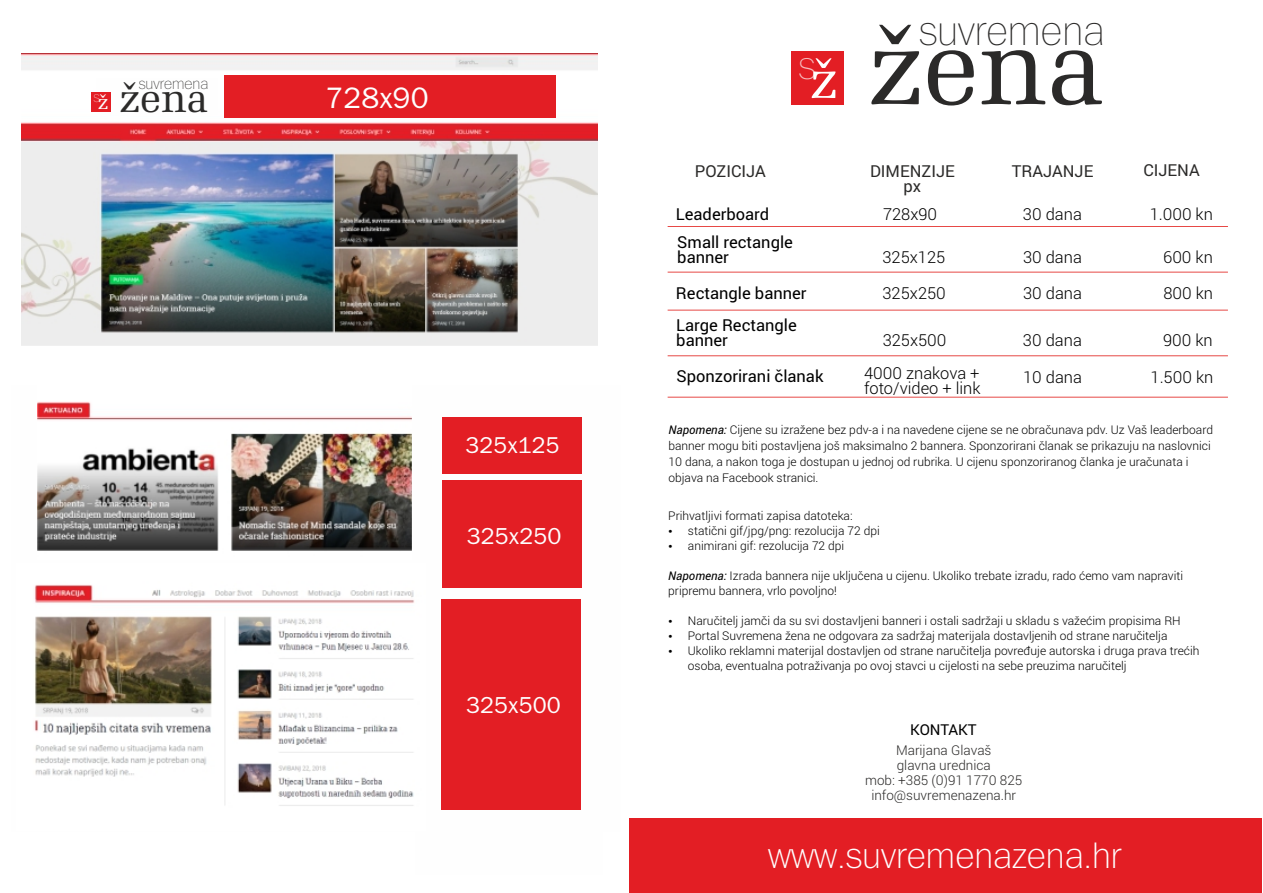
<style>
.page{position:relative;width:1263px;height:893px;background:#fff}
.page>*{position:absolute;margin:0;border:0;box-sizing:border-box;transform-origin:0 0}
.t1{font:113.4px "Zapf Elliptical 711 BT";color:#2b2a29}
.t2{font:100 42.9px "Tee Franklin";color:#2b2a29}
.t3{font:42.6px "Zapf Elliptical 711 BT";color:#2b2a29}
.t4{font:300 37.5px "Tee Franklin";color:#fefefe}
.t5{font:500 30px "Tee Franklin";color:#fefefe}
.t6{font:500 23.4px "Tee Franklin";color:#fefefe}
.t7{font:500 23.25px "Tee Franklin";color:#fefefe}
.t8{font:300 16.5px/15px "Roboto";color:#000}
.t9{font:16.5px/15px "Roboto";color:#000}
.t10{font:16.5px/15px "Roboto";color:#2b2a29;text-align:center}
.t11{font:100 16.05px "Tee Franklin";color:#2b2a29}
.t12{font:15px "Roboto";letter-spacing:-.005em;color:#000}
.t13{font:300 13.5px/15px "Roboto";color:#2b2a29;text-align:center}
.t14{font:300 12px/15px "Roboto";color:#000}
.s1{font-size:21.3px;color:#fefefe}
.s2{font-size:56.7px;color:#fefefe}
.s3{font-weight:400;font-style:italic}
</style>
<div class="page">
<img style="left:22px;top:54px;width:575px;height:292px">
<hr style="left:668px;top:226px;width:560px;height:1px;background:#e74946">
<div style="left:224px;top:75px;width:332px;height:43px;background:#e31e24"></div>
<hr style="left:668px;top:272px;width:560px;height:1px;background:#e74946">
<hr style="left:668px;top:310px;width:560px;height:1px;background:#e74946">
<hr style="left:668px;top:356px;width:560px;height:1px;background:#e74946">
<hr style="left:668px;top:397px;width:560px;height:1px;background:#e74946">
<div style="left:629px;top:818px;width:632px;height:75px;background:#e31e24"></div>
<div style="left:442px;top:480px;width:140px;height:108px;background:#e31e24"></div>
<div style="left:442px;top:417px;width:139px;height:56px;background:#e31e24"></div>
<div style="left:441px;top:599px;width:140px;height:211px;background:#e31e24"></div>
<img style="left:34px;top:585px;width:380px;height:221px">
<img style="left:38px;top:402px;width:374px;height:149px">
<div style="left:96px;top:79px;width:122px;height:36px;background:#fefefe"></div>
<div style="left:91px;top:92px;width:19px;height:20px;background:#e31e24"></div>
<div style="left:791px;top:51px;width:53px;height:53px;background:#e31e24"></div>
<h3 class="t11" style="left:139px;top:79px;width:71px">suvremena</h3>
<h3 class="t3" style="left:93px;top:79px;width:116px"><sup>s</sup> <span class="s1">ž</span> žena</h3>
<h3 class="t5" style="left:325px;top:85px;width:105px">728x90</h3>
<h3 class="t7" style="left:466px;top:436px;width:96px">325x125</h3>
<h3 class="t6" style="left:467px;top:526px;width:96px">325x250</h3>
<h3 class="t6" style="left:466px;top:695px;width:96px">325x500</h3>
<h2 class="t2" style="left:919px;top:15px;width:187px">suvremena</h2>
<h1 class="t1" style="left:798px;top:18px;width:307px"><sup>s</sup> <span class="s2">ž</span> žena</h1>
<h3 class="t10" style="left:695px;top:163px;width:72px">POZICIJA</h3>
<h3 class="t10" style="left:870px;top:163px;width:86px">DIMENZIJE px</h3>
<h3 class="t10" style="left:1012px;top:163px;width:83px">TRAJANJE</h3>
<h3 class="t10" style="left:1143px;top:162px;width:58px">CIJENA</h3>
<h3 class="t8" style="left:1023px;top:206px;width:60px">30 dana</h3>
<h3 class="t8" style="left:1150px;top:206px;width:65px">1.000 kn</h3>
<h3 class="t8" style="left:1163px;top:249px;width:51px">600 kn</h3>
<h3 class="t8" style="left:1163px;top:285px;width:51px">800 kn</h3>
<h3 class="t8" style="left:1163px;top:332px;width:51px">900 kn</h3>
<h3 class="t8" style="left:1150px;top:369px;width:64px">1.500 kn</h3>
<h3 class="t9" style="left:676px;top:207px;width:95px">Leaderboard</h3>
<h3 class="t8" style="left:883px;top:206px;width:56px">728x90</h3>
<h3 class="t9" style="left:677px;top:234px;width:117px">Small rectangle banner</h3>
<h3 class="t8" style="left:1023px;top:249px;width:60px">30 dana</h3>
<h3 class="t8" style="left:1023px;top:285px;width:60px">30 dana</h3>
<h3 class="t8" style="left:1023px;top:332px;width:60px">30 dana</h3>
<h3 class="t8" style="left:1023px;top:369px;width:60px">10 dana</h3>
<h3 class="t8" style="left:882px;top:249px;width:64px">325x125</h3>
<h3 class="t9" style="left:676px;top:285px;width:132px">Rectangle banner</h3>
<h3 class="t8" style="left:882px;top:285px;width:65px">325x250</h3>
<h3 class="t9" style="left:676px;top:317px;width:122px">Large Rectangle banner</h3>
<h3 class="t9" style="left:676px;top:368px;width:149px">Sponzorirani članak</h3>
<h3 class="t8" style="left:883px;top:332px;width:65px">325x500</h3>
<h3 class="t8" style="left:864px;top:365px;width:118px">4000 znakova + foto/video + link</h3>
<p class="t14" style="left:668px;top:422px;width:546px;line-height:15.9px"><span class="s3">Napomena:</span> Cijene su izražene bez pdv-a i na navedene cijene se ne obračunava pdv. Uz Vaš leaderboard banner mogu biti postavljena još maksimalno 2 bannera. Sponzorirani članak se prikazuju na naslovnici 10 dana, a nakon toga je dostupan u jednoj od rubrika. U cijenu sponzoriranog članka je uračunata i objava na Facebook stranici.</p>
<p class="t14" style="left:688px;top:507px;width:193px;text-indent:-20px">Prihvatljivi formati zapisa datoteka: statični gif/jpg/png: rezolucija 72 dpi animirani gif: rezolucija 72 dpi</p>
<p class="t14" style="left:668px;top:567px;width:516px"><span class="s3">Napomena:</span> Izrada bannera nije uključena u cijenu. Ukoliko trebate izradu, rado ćemo vam napraviti pripremu bannera, vrlo povoljno!</p>
<p class="t14" style="left:688px;top:612px;width:513px">Naručitelj jamči da su svi dostavljeni banneri i ostali sadržaji u skladu s važećim propisima RH Portal Suvremena žena ne odgovara za sadržaj materijala dostavljenih od strane naručitelja Ukoliko reklamni materijal dostavljen od strane naručitelja povređuje autorska i druga prava trećih osoba, eventualna potraživanja po ovoj stavci u cijelosti na sebe preuzima naručitelj</p>
<p class="t12" style="left:910px;top:719px;width:68px">KONTAKT</p>
<p class="t13" style="left:865px;top:742px;width:159px">Marijana Glavaš<br>glavna urednica<br>mob: +385 (0)91 1770 825 info@suvremenazena.hr</p>
<h3 class="t4" style="left:768px;top:840px;width:355px">www.suvremenazena.hr</h3>
</div>
